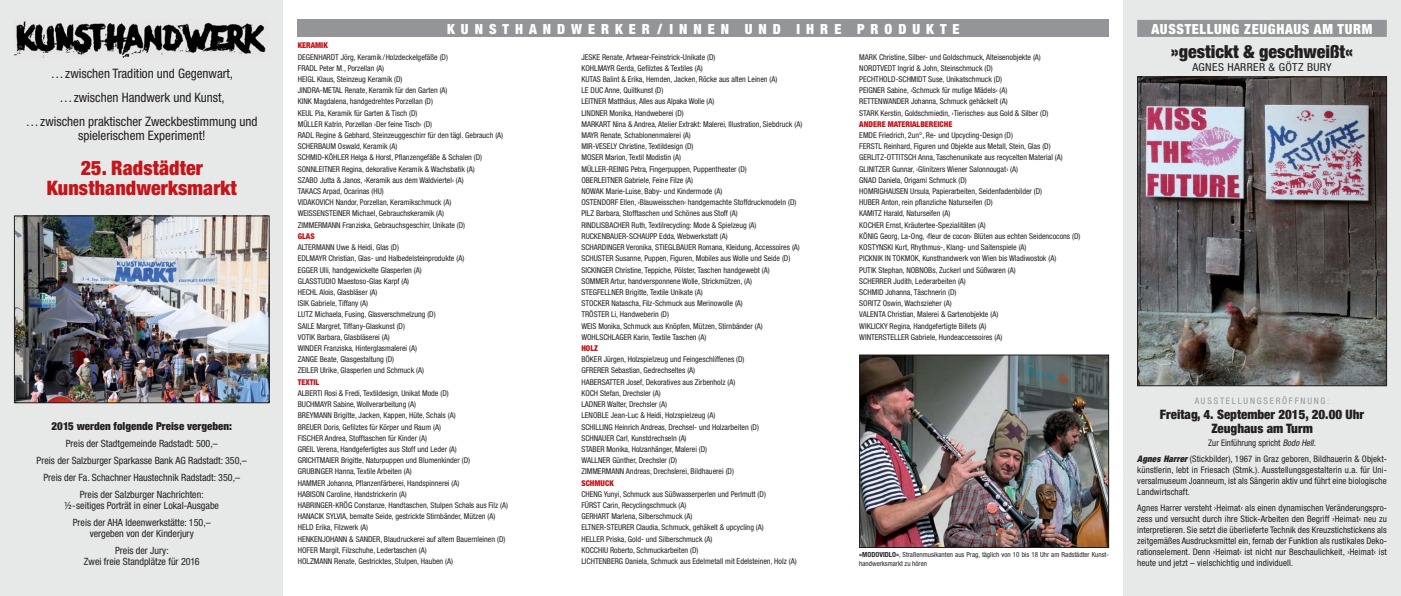
<style>
.page{position:relative;width:1401px;height:596px;background:#fff}
.page>*{position:absolute;margin:0;border:0;box-sizing:border-box;transform-origin:0 0}
.t1{font:900 condensed 20px/20px "Helvetica Neue";letter-spacing:.005em;color:#c4151b;text-align:center}
.t2{font:900 condensed 18px "Helvetica Neue";color:#231f20}
.t3{font:900 condensed 14px "Helvetica Neue";letter-spacing:.43em;color:#fff}
.t4{font:900 condensed 14px "Helvetica Neue";letter-spacing:.05em;color:#fff}
.t5{font:condensed 13px/24px "Helvetica Neue";color:#231f20;text-align:center}
.t6{font:900 condensed 13px/14px "Helvetica Neue";color:#231f20;text-align:center}
.t7{font:900 condensed 11px "Helvetica Neue";color:#231f20}
.t8{font:condensed 11px "Helvetica Neue";letter-spacing:.03em;color:#231f20;scale:1.07 1}
.t9{font:condensed 10px/17px "Helvetica Neue";color:#231f20;text-align:center}
.t10{font:condensed 9px/11px "Helvetica Neue";letter-spacing:.01em;color:#231f20;text-align:justify}
.t11{font:condensed 9px "Helvetica Neue";letter-spacing:.2em;color:#939598}
.t12{font:condensed 8px/11.2px "Helvetica Neue";color:#231f20}
.t13{font:900 condensed 8px "Helvetica Neue";color:#c4151b}
.t14{font:condensed 7px/9px "Helvetica Neue";color:#231f20}
.s1{font-weight:700}
.s2{color:#a7a9ac}
.s3{font-style:italic}
.s4{font-weight:900;font-style:italic}
</style>
<div class="page">
<div style="left:0;top:0;width:283px;height:595px;background:#e7e8e8"></div>
<img style="left:14px;top:21px;width:252px;height:37px">
<div style="left:298px;top:20px;width:810px;height:17px;background:#939598"></div>
<img style="left:16px;top:217px;width:251px;height:184px">
<div style="left:14px;top:215px;width:255px;height:188px;border:1px solid #231f20"></div>
<div style="left:1123px;top:0;width:277px;height:595px;background:#e7e8e8"></div>
<img style="left:861px;top:356px;width:245px;height:189px">
<div style="left:859px;top:354px;width:249px;height:193px;border:1px solid #231f20"></div>
<img style="left:1139px;top:79px;width:245px;height:305px">
<div style="left:1137px;top:77px;width:249px;height:309px;border:1px solid #231f20"></div>
<div style="left:1137px;top:20px;width:249px;height:17px;background:#939598"></div>
<h3 class="t5" style="left:26px;top:62px;width:233px">…zwischen Tradition und Gegenwart, …zwischen Handwerk und Kunst,<br>…zwischen praktischer Zweckbestimmung und</h3>
<h3 class="t5" style="left:78px;top:124px;width:129px">spielerischem Experiment!</h3>
<h1 class="t1" style="left:47px;top:160px;width:192px">25. Radstädter<br>Kunsthandwerksmarkt</h1>
<h3 class="t7" style="left:52px;top:422px;width:182px">2015 werden folgende Preise vergeben:</h3>
<p class="t9" style="left:37px;top:435px;width:212px">Preis der Stadtgemeinde Radstadt: 500,–<br>Preis der Salzburger Sparkasse Bank AG Radstadt: 350,– Preis der Fa. Schachner Haustechnik Radstadt: 350,– Preis der Salzburger Nachrichten:</p>
<p class="t9" style="left:65px;top:497px;width:156px">½-seitiges Porträt in einer Lokal-Ausgabe<br>Preis der AHA Ideenwerkstätte: 150,–</p>
<p class="t9" style="left:90px;top:525px;width:106px">vergeben von der Kinderjury<br>Preis der Jury:</p>
<p class="t9" style="left:84px;top:553px;width:117px">Zwei freie Standplätze für 2016</p>
<h3 class="t3" style="left:447px;top:23px;width:514px">KUNSTHANDWERKER/INNEN UND IHRE PRODUKTE</h3>
<p class="t13" style="left:298px;top:43px;width:32px">KERAMIK</p>
<p class="t12" style="left:298px;top:52px;width:207px">DEGENHARDT Jörg, Keramik/Holzdeckelgefäße (D)<br>FRADL Peter M., Porzellan (A)<br>HEIGL Klaus, Steinzeug Keramik (D)<br>JINDRA-METAL Renate, Keramik für den Garten (A)<br>KINK Magdalena, handgedrehtes Porzellan (D)<br>KEUL Pia, Keramik für Garten &amp; Tisch (D)<br>MÜLLER Katrin, Porzellan ›Der feine Tisch‹ (D)<br>RADL Regine &amp; Gebhard, Steinzeuggeschirr für den tägl. Gebrauch (A)<br>SCHERBAUM Oswald, Keramik (A)<br>SCHMID-KÖHLER Helga &amp; Horst, Pflanzengefäße &amp; Schalen (D)<br>SONNLEITNER Regina, dekorative Keramik &amp; Wachsbatik (A)<br>SZABO Jutta &amp; Janos, ›Keramik aus dem Waldviertel‹ (A)<br>TAKACS Arpad, Ocarinas (HU)<br>VIDAKOVICH Nandor, Porzellan, Keramikschmuck (A)<br>WEISSENSTEINER Michael, Gebrauchskeramik (A)<br>ZIMMERMANN Franziska, Gebrauchsgeschirr, Unikate (D)</p>
<p class="t13" style="left:298px;top:233px;width:18px">GLAS</p>
<p class="t12" style="left:298px;top:242px;width:168px">ALTERMANN Uwe &amp; Heidi, Glas (D)<br>EDLMAYR Christian, Glas- und Halbedelsteinprodukte (A)<br>EGGER Ulli, handgewickelte Glasperlen (A)<br>GLASSTUDIO Maestoso-Glas Karpf (A)<br>HECHL Alois, Glasbläser (A)<br>ISIK Gabriele, Tiffany (A)<br>LUTZ Michaela, Fusing, Glasverschmelzung (D)<br>SAILE Margret, Tiffany-Glaskunst (D)<br>VOTIK Barbara, Glasbläserei (A)<br>WINDER Franziska, Hinterglasmalerei (A)<br>ZANGE Beate, Glasgestaltung (D)<br>ZEILER Ulrike, Glasperlen und Schmuck (A)</p>
<p class="t13" style="left:298px;top:379px;width:23px">TEXTIL</p>
<p class="t12" style="left:298px;top:388px;width:212px">ALBERTI Rosi &amp; Fredi, Textildesign, Unikat Mode (D)<br>BUCHMAYR Sabine, Wollverarbeitung (A)<br>BREYMANN Brigitte, Jacken, Kappen, Hüte, Schals (A)<br>BREUER Doris, Gefilztes für Körper und Raum (A)<br>FISCHER Andrea, Stofftaschen für Kinder (A)<br>GREIL Verena, Handgefertigtes aus Stoff und Leder (A)<br>GRICHTMAIER Brigitte, Naturpuppen und Blumenkinder (D)<br>GRUBINGER Hanna, Textile Arbeiten (A)<br>HAMMER Johanna, Pflanzenfärberei, Handspinnerei (A)<br>HABISON Caroline, Handstrickerin (A)<br>HABRINGER-KRÖG Constanze, Handtaschen, Stulpen Schals aus Filz (A)<br>HANACIK SYLVIA, bemalte Seide, gestrickte Stirnbänder, Mützen (A)<br>HELD Erika, Filzwerk (A)<br>HENKENJOHANN &amp; SANDER, Blaudruckerei auf altem Bauernleinen (D)<br>HOFER Margit, Filzschuhe, Ledertaschen (A)<br>HOLZMANN Renate, Gestricktes, Stulpen, Hauben (A)</p>
<p class="t12" style="left:581px;top:52px;width:222px">JESKE Renate, Artwear-Feinstrick-Unikate (D)<br>KOHLMAYR Gerda, Gefilztes &amp; Textiles (A)<br>KUTAS Balint &amp; Erika, Hemden, Jacken, Röcke aus alten Leinen (A)<br>LE DUC Anne, Quiltkunst (D)<br>LEITNER Matthäus, Alles aus Alpaka Wolle (A)<br>LINDNER Monika, Handweberei (D)<br>MARKART Nina &amp; Andrea, Atelier Extrakt: Malerei, Illustration, Siebdruck (A)<br>MAYR Renate, Schablonenmalerei (A)<br>MIR-VESELY Christine, Textildesign (D)<br>MOSER Marion, Textil Modistin (A)<br>MÜLLER-REINIG Petra, Fingerpuppen, Puppentheater (D)<br>OBERLEITNER Gabriele, Feine Filze (A)<br>NOWAK Marie-Luise, Baby- und Kindermode (A)<br>OSTENDORF Ellen, ›Blauweisschen‹ handgemachte Stoffdruckmodeln (D)<br>PILZ Barbara, Stofftaschen und Schönes aus Stoff (A)<br>RINDLISBACHER Ruth, Textilrecycling: Mode &amp; Spielzeug (A)<br>RUCKENBAUER-SCHAUPP Edda, Webwerkstatt (A)<br>SCHARDINGER Veronika, STIEGLBAUER Romana, Kleidung, Accessoires (A)<br>SCHUSTER Susanne, Puppen, Figuren, Mobiles aus Wolle und Seide (D)<br>SICKINGER Christine, Teppiche, Pölster, Taschen handgewebt (A)<br>SOMMER Artur, handversponnene Wolle, Strickmützen, (A)<br>STEGFELLNER Brigitte, Textile Unikate (A)<br>STOCKER Natascha, Filz-Schmuck aus Merinowolle (A)<br>TRÖSTER Li, Handweberin (D)<br>WEIS Monika, Schmuck aus Knöpfen, Mützen, Stirnbänder (A)<br>WOHLSCHLAGER Karin, Textile Taschen (A)</p>
<p class="t13" style="left:581px;top:345px;width:18px">HOLZ</p>
<p class="t12" style="left:581px;top:354px;width:179px">BÖKER Jürgen, Holzspielzeug und Feingeschliffenes (D)<br>GFRERER Sebastian, Gedrechseltes (A)<br>HABERSATTER Josef, Dekoratives aus Zirbenholz (A)<br>KOCH Stefan, Drechsler (A)<br>LADNER Walter, Drechsler (A)<br>LENOBLE Jean-Luc &amp; Heidi, Holzspielzeug (A)<br>SCHILLING Heinrich Andreas, Drechsel- und Holzarbeiten (D)<br>SCHNAUER Carl, Kunstdrechseln (A)<br>STABER Monika, Holzanhänger, Malerei (D)<br>WALLNER Günther, Drechsler (D)<br>ZIMMERMANN Andreas, Drechslerei, Bildhauerei (D)</p>
<p class="t13" style="left:581px;top:479px;width:34px">SCHMUCK</p>
<p class="t12" style="left:581px;top:488px;width:217px">CHENG Yunyi, Schmuck aus Süßwasserperlen und Perlmutt (D)<br>FÜRST Carin, Recyclingschmuck (A)<br>GERHART Marlena, Silberschmuck (A)<br>ELTNER-STEURER Claudia, Schmuck, gehäkelt &amp; upcycling (A)<br>HELLER Priska, Gold- und Silberschmuck (A)<br>KOCCHIU Roberto, Schmuckarbeiten (D)<br>LICHTENBERG Daniela, Schmuck aus Edelmetall mit Edelsteinen, Holz (A)</p>
<p class="t12" style="left:859px;top:52px;width:191px">MARK Christine, Silber- und Goldschmuck, Alteisenobjekte (A)<br>NORDTVEDT Ingrid &amp; John, Steinschmuck (D)<br>PECHTHOLD-SCHMIDT Suse, Unikatschmuck (D)<br>PEIGNER Sabine, ›Schmuck für mutige Mädels‹ (A)<br>RETTENWANDER Johanna, Schmuck gehäckelt (A)<br>STARK Kerstin, Goldschmiedin, ›Tierisches‹ aus Gold &amp; Silber (D)</p>
<p class="t13" style="left:859px;top:121px;width:95px">ANDERE MATERIALBEREICHE</p>
<p class="t12" style="left:859px;top:130px;width:222px">EMDE Friedrich, 2un°, Re- und Upcycling-Design (D)<br>FERSTL Reinhard, Figuren und Objekte aus Metall, Stein, Glas (D)<br>GERLITZ-OTTITSCH Anna, Taschenunikate aus recycelten Material (A)<br>GLINITZER Gunnar, ›Glinitzers Wiener Salonnougat‹ (A)<br>GNAD Daniela, Origami Schmuck (D)<br>HOMRIGHAUSEN Ursula, Papierarbeiten, Seidenfadenbilder (D)<br>HUBER Anton, rein pflanzliche Naturseifen (D)<br>KAMITZ Harald, Naturseifen (A)<br>KOCHER Ernst, Kräutertee-Spezialitäten (A)<br>KÖNIG Georg, La-Ong, ›fleur de cocon‹ Blüten aus echten Seidencocons (D)<br>KOSTYNSKI Kurt, Rhythmus-, Klang- und Saitenspiele (A)<br>PICKNIK IN TOKMOK, Kunsthandwerk von Wien bis Wladiwostok (A)<br>PUTIK Stephan, NOBNOBs, Zuckerl und Süßwaren (A)<br>SCHERRER Judith, Lederarbeiten (A)<br>SCHMID Johanna, Täschnerin (D)<br>SORITZ Oswin, Wachszieher (A)<br>VALENTA Christian, Malerei &amp; Gartenobjekte (A)<br>WIKLICKY Regina, Handgefertigte Billets (A)<br>WINTERSTELLER Gabriele, Hundeaccessoires (A)</p>
<p class="t14" style="left:859px;top:550px;width:251px"><span class="s1">»MODOVIDLO«</span>, Straßenmusikanten aus Prag, täglich von 10 bis 18 Uhr am Radstädter Kunst&shy;handwerksmarkt zu hören</p>
<h3 class="t4" style="left:1151px;top:24px;width:222px">AUSSTELLUNG ZEUGHAUS AM TURM</h3>
<h2 class="t2" style="left:1170px;top:45px;width:184px">»gestickt &amp; geschweißt«</h2>
<h3 class="t8" style="left:1192px;top:63px;width:132px">AGNES HARRER &amp; GÖTZ BURY</h3>
<p class="t11" style="left:1194px;top:397px;width:136px">AUSSTELLUNGSERÖFFNUNG<span class="s2">:</span></p>
<h3 class="t6" style="left:1159px;top:408px;width:206px">Freitag, 4. September 2015, 20.00 Uhr<br>Zeughaus am Turm</h3>
<p class="t10" style="left:1137px;top:435px;width:251px;line-height:16px;text-align:center">Zur Einführung spricht <span class="s3">Bodo Hell</span>.<br><span class="s4">Agnes Harrer</span>(Stickbilder), 1967 in Graz geboren, Bildhauerin &amp; Objekt -</p>
<p class="t10" style="left:1137px;top:464px;width:251px">künstlerin, lebt in Friesach (Stmk.). Ausstellungsgestalterin u.a. für Uni - versal museum Joanneum, ist als Sängerin aktiv und führt eine biologische Landwirtschaft.</p>
<p class="t10" style="left:1137px;top:502px;width:251px">Agnes Harrer versteht ›Heimat‹ als einen dynamischen Veränderungspro&shy;zess und versucht durch ihre Stick-Arbeiten den Begriff ›Heimat‹ neu zu interpretieren. Sie setzt die überlieferte Technik des Kreuzstich stickens als zeitgemäßes Ausdrucksmittel ein, fernab der Funktion als rustikales Deko - rationselement. Denn ›Heimat‹ ist nicht nur Beschaulichkeit, ›Heimat‹ ist heute und jetzt – vielschichtig und individuell.</p>
</div>
